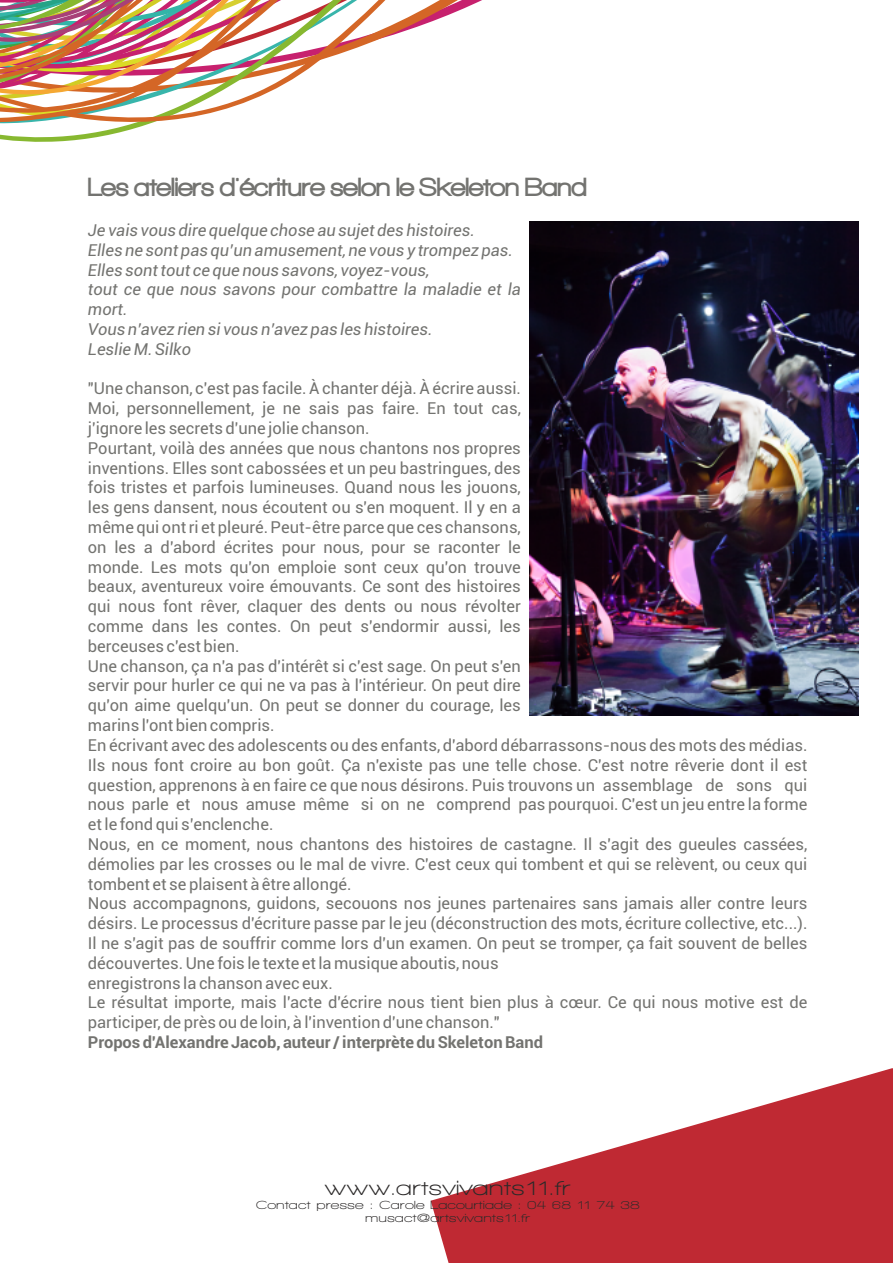
<style>
.page{position:relative;width:893px;height:1263px;background:#fff}
.page>*{position:absolute;margin:0;border:0;box-sizing:border-box;transform-origin:0 0}
.t1{font:900 27px "Walkway";color:#737370}
.t2{font:700 21px "Walkway Expand";color:#2b2929}
.t3{font:16.5px/19.8px "Roboto";color:#737370}
.t4{font:italic 16.5px/19.8px "Roboto";color:#737370}
.t5{font:700 16.5px "Roboto";color:#737370}
.t6{font:700 12px/12.6px "Walkway Expand";color:#2b2929;text-align:center}
</style>
<div class="page">
<svg style="left:0;top:130px;width:129px;height:12px"></svg>
<svg style="left:0;top:0;width:478px;height:127px"></svg>
<svg style="left:431px;top:1068px;width:462px;height:195px;fill:#bf2933"></svg>
<img style="left:529px;top:222px;width:329px;height:493px">
<h1 class="t1" style="left:88px;top:172px;width:501px">Les ateliers d'écriture selon le Skeleton Band</h1>
<p class="t4" style="left:88px;top:222px;width:434px">Je vais vous dire quelque chose au sujet des histoires.<br>Elles ne sont pas qu’un amusement, ne vous y trompez pas.<br>Elles sont tout ce que nous savons, voyez-vous,<br>tout ce que nous savons pour combattre la maladie et la mort.<br>Vous n’avez rien si vous n’avez pas les histoires.<br>Leslie M. Silko</p>
<p class="t3" style="left:88px;top:380px;width:721px">"Une chanson, c'est pas facile. À chanter déjà. À écrire aussi.<br>Moi, personnellement, je ne sais pas faire. En tout cas,<br>j'ignore les secrets d'une jolie chanson.<br>Pourtant, voilà des années que nous chantons nos propres<br>inventions. Elles sont cabossées et un peu bastringues, des<br>fois tristes et parfois lumineuses. Quand nous les jouons,<br>les gens dansent, nous écoutent ou s'en moquent. Il y en a<br>même qui ont ri et pleuré. Peut-être parce que ces chansons,<br>on les a d'abord écrites pour nous, pour se raconter le<br>monde. Les mots qu'on emploie sont ceux qu'on trouve<br>beaux, aventureux voire émouvants. Ce sont des histoires<br>qui nous font rêver, claquer des dents ou nous révolter<br>comme dans les contes. On peut s'endormir aussi, les<br>berceuses c'est bien.<br>Une chanson, ça n'a pas d'intérêt si c'est sage. On peut s'en<br>servir pour hurler ce qui ne va pas à l'intérieur. On peut dire<br>qu'on aime quelqu'un. On peut se donner du courage, les<br>marins l'ont bien compris.<br>En écrivant avec des adolescents ou des enfants, d'abord débarrassons-nous des mots des médias.<br>Ils nous font croire au bon goût. Ça n'existe pas une telle chose. C'est notre rêverie dont il est question, apprenons à en faire ce que nous désirons. Puis trouvons un assemblage de sons qui nous parle et nous amuse même si on ne comprend pas pourquoi. C'est un jeu entre la forme et le fond qui s’enclenche.<br>Nous, en ce moment, nous chantons des histoires de castagne. Il s'agit des gueules cassées, démolies par les crosses ou le mal de vivre. C'est ceux qui tombent et qui se relèvent, ou ceux qui tombent et se plaisent à être allongé.<br>Nous accompagnons, guidons, secouons nos jeunes partenaires sans jamais aller contre leurs désirs. Le processus d'écriture passe par le jeu (déconstruction des mots, écriture collective, etc...).<br>Il ne s'agit pas de souffrir comme lors d'un examen. On peut se tromper, ça fait souvent de belles découvertes. Une fois le texte et la musique aboutis, nous<br>enregistrons la chanson avec eux.<br>Le résultat importe, mais l'acte d'écrire nous tient bien plus à cœur. Ce qui nous motive est de participer, de près ou de loin, à l'invention d'une chanson."</p>
<p class="t5" style="left:88px;top:1035px;width:457px">Propos d'Alexandre Jacob, auteur / interprète du Skeleton Band</p>
<p class="t2" style="left:325px;top:1177px;width:248px">www.artsvivants11.fr</p>
<p class="t6" style="left:256px;top:1199px;width:386px">Contact presse : Carole Lacourtiade : 04 68 11 74 38 musact@artsvivants11.fr</p>
</div>
